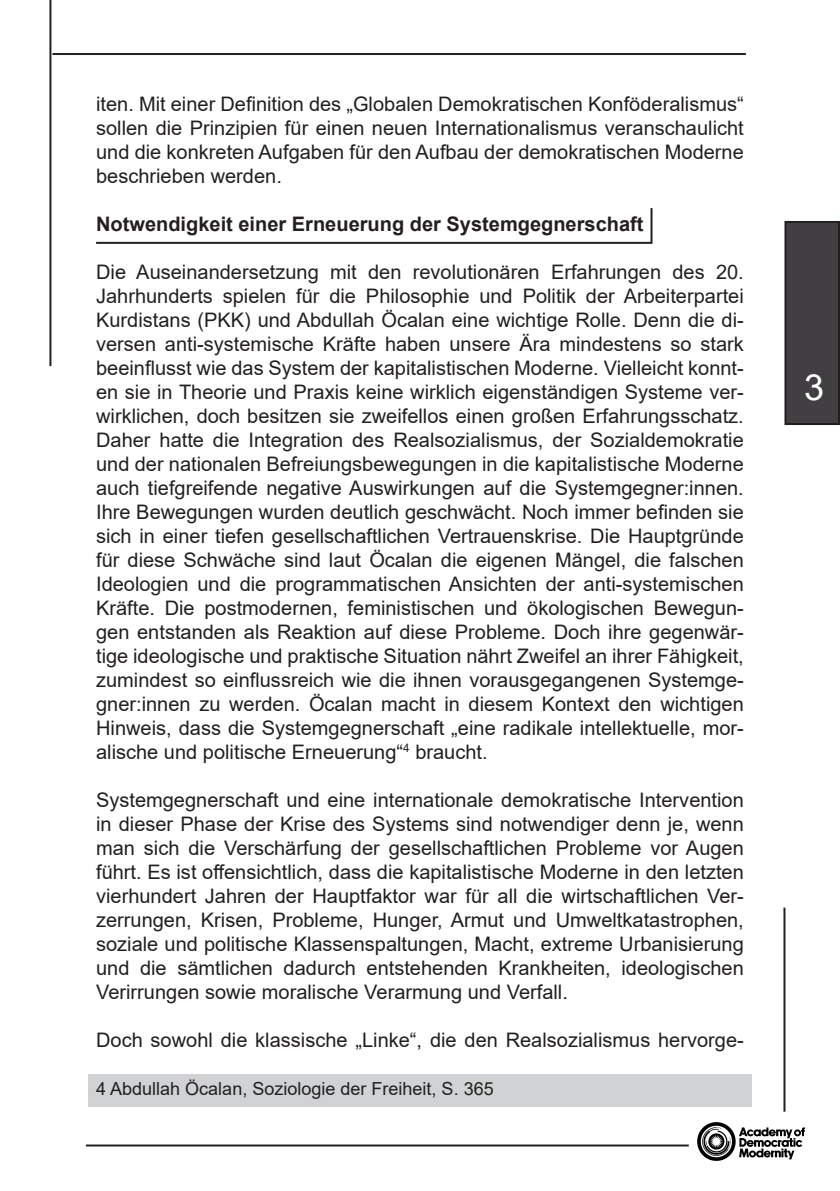
<style>
.page{position:relative;width:840px;height:1191px;background:#fff}
.page>*{position:absolute;margin:0;border:0;box-sizing:border-box;transform-origin:0 0}
.t1{font:36px "Arial";color:#fff}
.t2{font:20px/24px "Arial";color:#231f20;text-align:justify}
.Titles{font:700 20px "Arial";color:#231f20}
.Footnote{font:18px "Arial";color:#231f20}
</style>
<div class="page">
<div style="left:785px;top:222px;width:53px;height:202px;background:#413f41"></div>
<div style="left:784px;top:221px;width:55px;height:204px;border:2px solid #231f20"></div>
<img style="left:697px;top:1111px;width:108px;height:50px">
<hr style="left:52px;top:53px;width:693px;height:2px;background:#231f20">
<hr style="left:49px;top:0;width:2px;height:366px;background:#231f20">
<hr style="left:86px;top:1144px;width:602px;height:2px;background:#231f20">
<hr style="left:783px;top:907px;width:2px;height:204px;background:#231f20">
<svg style="left:96px;top:208px;width:557px;height:36px"></svg>
<div style="left:88px;top:1073px;width:663px;height:33px;background:#d1d2d4"></div>
<p class="t2" style="left:96px;top:91px;width:649px">iten. Mit einer Definition des „Globalen Demokratischen Konföderalismus“ sollen die Prinzipien für einen neuen Internationalismus veranschaulicht und die konkreten Aufgaben für den Aufbau der demokratischen Moderne beschrieben werden.</p>
<p class="Titles" style="left:96px;top:209px;width:548px">Notwendigkeit einer Erneuerung der Systemgegnerschaft</p>
<p class="t2" style="left:96px;top:259px;width:649px">Die Auseinandersetzung mit den revolutionären Erfahrungen des 20.<br>Jahrhunderts spielen für die Philosophie und Politik der Arbeiterpartei Kurdistans (PKK) und Abdullah Öcalan eine wichtige Rolle. Denn die di&shy;versen anti-systemische Kräfte haben unsere Ära mindestens so stark beeinflusst wie das System der kapitalistischen Moderne. Vielleicht konnt&shy;en sie in Theorie und Praxis keine wirklich eigenständigen Systeme ver&shy;wirklichen, doch besitzen sie zweifellos einen großen Erfahrungsschatz.<br>Daher hatte die Integration des Realsozialismus, der Sozialdemokratie und der nationalen Befreiungsbewegungen in die kapitalistische Moderne auch tiefgreifende negative Auswirkungen auf die Systemgegner:innen.<br>Ihre Bewegungen wurden deutlich geschwächt. Noch immer befinden sie sich in einer tiefen gesellschaftlichen Vertrauenskrise. Die Hauptgründe für diese Schwäche sind laut Öcalan die eigenen Mängel, die falschen Ideologien und die programmatischen Ansichten der anti-systemischen Kräfte. Die postmodernen, feministischen und ökologischen Bewegun&shy;gen entstanden als Reaktion auf diese Probleme. Doch ihre gegenwär&shy;tige ideologische und praktische Situation nährt Zweifel an ihrer Fähigkeit, zumindest so einflussreich wie die ihnen vorausgegangenen Systemge&shy;gner:innen zu werden. Öcalan macht in diesem Kontext den wichtigen Hinweis, dass die Systemgegnerschaft „eine radikale intellektuelle, mor&shy;alische und politische Erneuerung“<sup>4</sup> braucht.</p>
<p class="t2" style="left:96px;top:787px;width:649px">Systemgegnerschaft und eine internationale demokratische Intervention in dieser Phase der Krise des Systems sind notwendiger denn je, wenn man sich die Verschärfung der gesellschaftlichen Probleme vor Augen führt. Es ist offensichtlich, dass die kapitalistische Moderne in den letzten vierhundert Jahren der Hauptfaktor war für all die wirtschaftlichen Ver&shy;zerrungen, Krisen, Probleme, Hunger, Armut und Umweltkatastrophen, soziale und politische Klassenspaltungen, Macht, extreme Urbanisierung und die sämtlichen dadurch entstehenden Krankheiten, ideologischen Verirrungen sowie moralische Verarmung und Verfall.</p>
<p class="t2" style="left:96px;top:1027px;width:649px">Doch sowohl die klassische „Linke“, die den Realsozialismus hervorge-</p>
<p class="Footnote" style="left:96px;top:1076px;width:399px">4 Abdullah Öcalan, Soziologie der Freiheit, S. 365</p>
<h1 class="t1" style="left:803px;top:362px;width:22px">3</h1>
</div>
